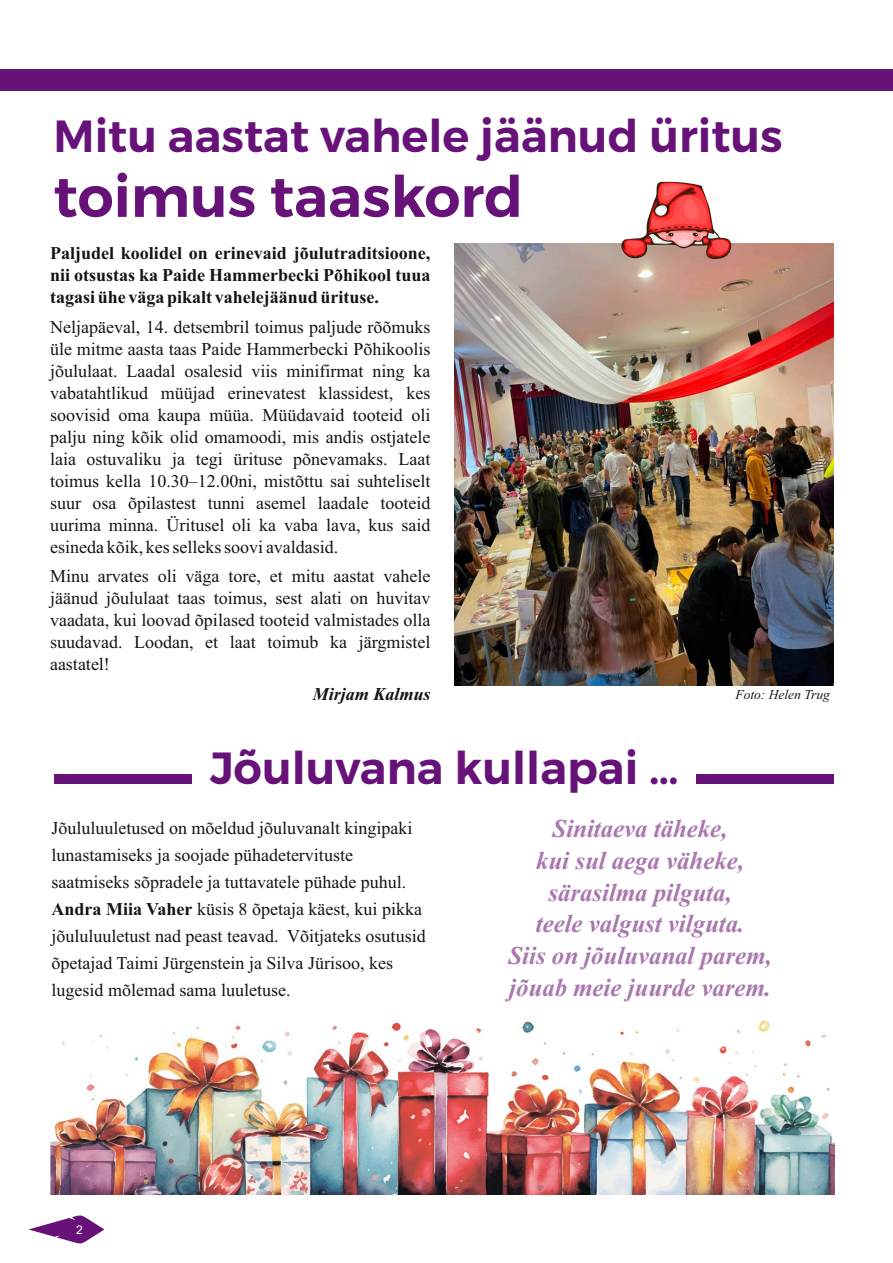
<style>
.page{position:relative;width:893px;height:1263px;background:#fff}
.page>*{position:absolute;margin:0;border:0;box-sizing:border-box;transform-origin:0 0}
.t1{font:600 57px "Montserrat";color:#671278}
.t2{font:600 45px "Montserrat";color:#671278}
.t3{font:italic 700 25.65px/31.7px "Times New Roman";color:#aa77af;text-align:center}
.t4{font:18px/21.9px "Times New Roman";color:#131413;text-align:justify}
.t5{font:700 18px/21.9px "Times New Roman";color:#131413;text-align:justify}
.t6{font:italic 700 18px "Times New Roman";color:#131413}
.t7{font:italic 13.5px "Times New Roman";color:#131413}
.t8{font:12px "Arial";color:#fff}
.s1{font-weight:700}
</style>
<div class="page">
<img style="left:50px;top:1020px;width:784px;height:174px">
<svg style="left:28px;top:1215px;width:76px;height:29px"></svg>
<div style="left:0;top:69px;width:893px;height:22px;background:#671278"></div>
<div style="left:55px;top:775px;width:779px;height:9px;background:#671278"></div>
<img style="left:454px;top:244px;width:379px;height:441px">
<svg style="left:621px;top:181px;width:113px;height:79px"></svg>
<div style="left:192px;top:741px;width:503px;height:55px;background:#fff"></div>
<h2 class="t2" style="left:53px;top:108px;width:731px">Mitu aastat vahele jäänud üritus</h2>
<h1 class="t1" style="left:53px;top:162px;width:471px">toimus taaskord</h1>
<p class="t5" style="left:50px;top:244px;width:382px">Paljudel koolidel on erinevaid jõulutraditsioone, nii otsustas ka Paide Hammerbecki Põhikool tuua tagasi ühe väga pikalt vahelejäänud ürituse.</p>
<p class="t4" style="left:50px;top:318px;width:382px">Neljapäeval, 14. detsembril toimus paljude rõõmuks üle mitme aasta taas Paide Hammerbecki Põhikoolis jõululaat. Laadal osalesid viis minifirmat ning ka vabatahtlikud müüjad erinevatest klassidest, kes soovisid oma kaupa müüa. Müüdavaid tooteid oli palju ning kõik olid omamoodi, mis andis ostjatele laia ostuvaliku ja tegi ürituse põnevamaks. Laat toimus kella 10.30–12.00ni, mistõttu sai suhteliselt suur osa õpilastest tunni asemel laadale tooteid uurima minna. Üritusel oli ka vaba lava, kus said esineda kõik, kes selleks soovi avaldasid.</p>
<p class="t4" style="left:50px;top:567px;width:382px">Minu arvates oli väga tore, et mitu aastat vahele jäänud jõululaat taas toimus, sest alati on huvitav vaadata, kui loovad õpilased tooteid valmistades olla suudavad. Loodan, et laat toimub ka järgmistel aastatel!</p>
<p class="t6" style="left:313px;top:688px;width:119px">Mirjam Kalmus</p>
<h2 class="t2" style="left:210px;top:740px;width:470px">Jõuluvana kullapai …</h2>
<p class="t7" style="left:735px;top:689px;width:96px">Foto: Helen Trug</p>
<p class="t4" style="left:52px;top:816px;width:376px;line-height:27px;text-align:left">Jõululuuletused on mõeldud jõuluvanalt kingipaki lunastamiseks ja soojade pühadetervituste saatmiseks sõpradele ja tuttavatele pühade puhul.<br><span class="s1">Andra Miia Vaher</span> küsis 8 õpetaja käest, kui pikka jõululuuletust nad peast teavad. Võitjateks osutusid õpetajad Taimi Jürgenstein ja Silva Jürisoo, kes lugesid mõlemad sama luuletuse.</p>
<h3 class="t3" style="left:509px;top:815px;width:265px">Sinitaeva täheke,<br>kui sul aega väheke, särasilma pilguta,<br>teele valgust vilguta.<br>Siis on jõuluvanal parem, jõuab meie juurde varem.</h3>
<p class="t8" style="left:76px;top:1226px;width:8px">2</p>
</div>
